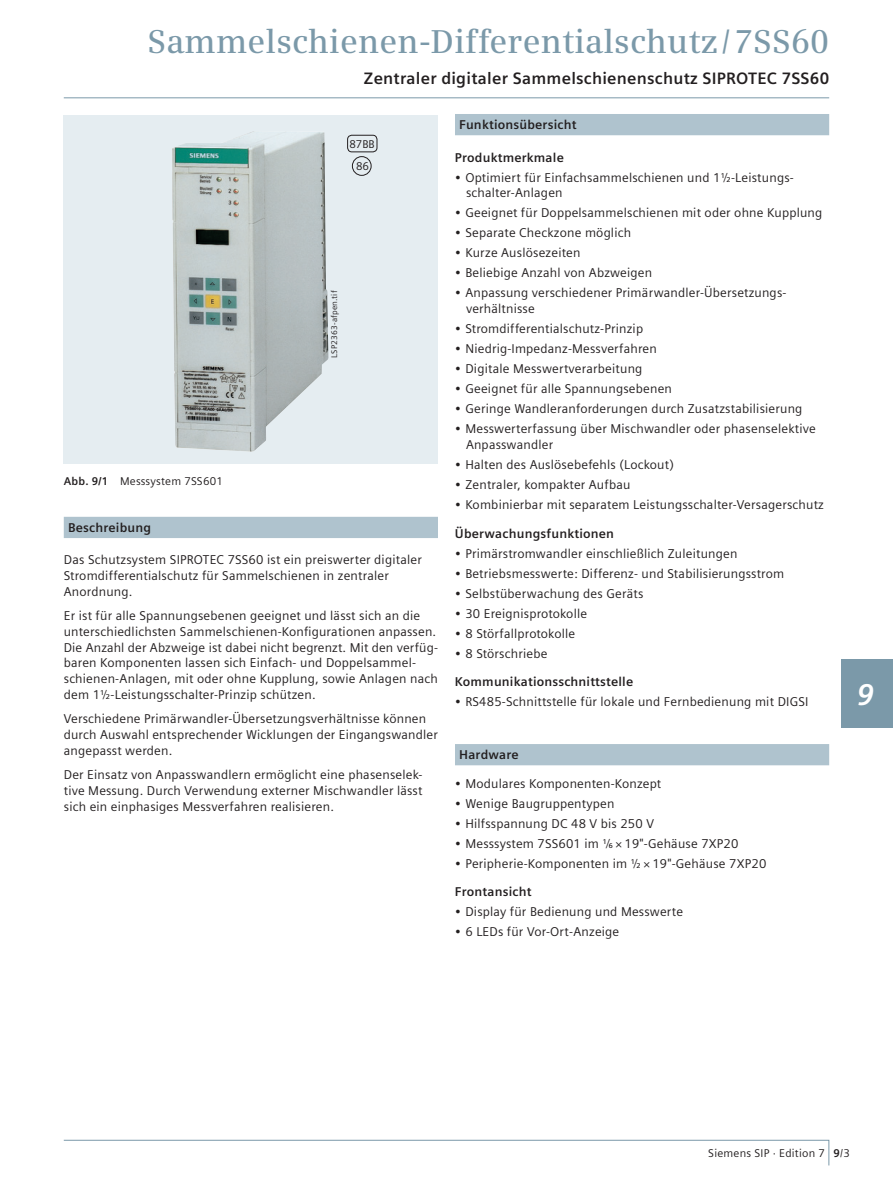
<style>
.page{position:relative;width:893px;height:1191px;background:#fff}
.page>*{position:absolute;margin:0;border:0;box-sizing:border-box;transform-origin:0 0}
.t1{font:600 33px "Siemens Serif";letter-spacing:.005em;color:#7b99a9}
.t2{font:italic 700 30px "Siemens Sans";color:#fff}
.t3{font:700 16.5px "Siemens Sans";letter-spacing:.015em;color:#231f20}
.t4{font:12.75px/15.8px "Siemens Sans";letter-spacing:.015em;color:#231f20}
.t5{font:700 12.75px "Siemens Sans";letter-spacing:.015em;color:#231f20}
.t6{font:11.25px "Siemens Sans";letter-spacing:.02em;color:#231f20}
.t7{font:8.25px "Siemens Sans";letter-spacing:.02em;color:#231f20}
.s1{font-weight:700}
</style>
<div class="page">
<div style="left:64px;top:517px;width:374px;height:21px;background:#afc3ce"></div>
<div style="left:455px;top:114px;width:374px;height:21px;background:#afc3ce"></div>
<div style="left:455px;top:744px;width:374px;height:21px;background:#afc3ce"></div>
<hr style="left:64px;top:97px;width:765px;height:1px;background:#7b99a9">
<svg style="left:63px;top:1139px;width:766px;height:27px"></svg>
<div style="left:64px;top:115px;width:374px;height:348px;background:#e5edf1"></div>
<img style="left:172px;top:131px;width:156px;height:321px">
<div style="left:352px;top:156px;width:19px;height:20px;border:1px solid #231f20;border-radius:50%"></div>
<div style="left:347px;top:135px;width:30px;height:17px;border:1px solid #231f20;border-radius:4px"></div>
<div style="left:842px;top:659px;width:51px;height:68px;background:#7b99a9"></div>
<p class="t1" style="left:147px;top:28px;width:683px">Sammelschienen-Differentialschutz / 7SS60</p>
<p class="t3" style="left:364px;top:71px;width:467px">Zentraler digitaler Sammelschienenschutz SIPROTEC 7SS60</p>
<p class="t6" style="left:349px;top:139px;width:27px">87BB</p>
<p class="t6" style="left:64px;top:476px;width:161px"><span class="s1">Abb. 9/1</span> Messsystem 7SS601</p>
<p class="t6" style="left:356px;top:162px;width:14px">86</p>
<p class="t7" style="left:331px;top:358px;width:69px;rotate:-90deg">LSP2363-afpen.tif</p>
<p class="t5" style="left:68px;top:522px;width:85px">Beschreibung</p>
<p class="t4" style="left:64px;top:553px;width:360px">Das Schutzsystem SIPROTEC 7SS60 ist ein preiswerter digitaler<br>Stromdifferentialschutz für Sammelschienen in zentraler<br>Anordnung.</p>
<p class="t4" style="left:64px;top:609px;width:376px">Er ist für alle Spannungsebenen geeignet und lässt sich an die unterschiedlichsten Sammelschienen-Konfigurationen anpassen.<br>Die Anzahl der Abzweige ist dabei nicht begrenzt. Mit den verfüg&shy;baren Komponenten lassen sich Einfach- und Doppelsammel&shy;schienen-Anlagen, mit oder ohne Kupplung, sowie Anlagen nach dem 1½-Leistungsschalter-Prinzip schützen.</p>
<p class="t4" style="left:64px;top:712px;width:376px">Verschiedene Primärwandler-Übersetzungsverhältnisse können durch Auswahl entsprechender Wicklungen der Eingangswandler angepasst werden.</p>
<p class="t4" style="left:64px;top:767px;width:360px;text-align:justify">Der Einsatz von Anpasswandlern ermöglicht eine phasenselek&shy;tive Messung. Durch Verwendung externer Mischwandler lässt sich ein einphasiges Messverfahren realisieren.</p>
<p class="t5" style="left:459px;top:119px;width:119px">Funktionsübersicht</p>
<p class="t5" style="left:455px;top:152px;width:110px">Produktmerkmale</p>
<p class="t4" style="left:466px;top:170px;width:329px;text-indent:-11px">• Optimiert für Einfachsammelschienen und 1½-Leistungs&shy;schalter-Anlagen</p>
<p class="t4" style="left:455px;top:206px;width:369px">• Geeignet für Doppelsammelschienen mit oder ohne Kupplung</p>
<p class="t4" style="left:455px;top:226px;width:178px">• Separate Checkzone möglich</p>
<p class="t4" style="left:455px;top:246px;width:127px">• Kurze Auslösezeiten</p>
<p class="t4" style="left:455px;top:266px;width:199px">• Beliebige Anzahl von Abzweigen</p>
<p class="t4" style="left:466px;top:286px;width:322px;text-indent:-11px">• Anpassung verschiedener Primärwandler-Übersetzungs&shy;verhältnisse</p>
<p class="t4" style="left:455px;top:322px;width:190px">• Stromdifferentialschutz-Prinzip</p>
<p class="t4" style="left:455px;top:342px;width:203px">• Niedrig-Impedanz-Messverfahren</p>
<p class="t4" style="left:455px;top:362px;width:189px">• Digitale Messwertverarbeitung</p>
<p class="t4" style="left:455px;top:382px;width:219px">• Geeignet für alle Spannungsebenen</p>
<p class="t4" style="left:455px;top:402px;width:349px">• Geringe Wandleranforderungen durch Zusatzstabilisierung</p>
<p class="t4" style="left:466px;top:422px;width:351px;text-indent:-11px">• Messwerterfassung über Mischwandler oder phasenselektive<br>Anpasswandler</p>
<p class="t4" style="left:455px;top:458px;width:220px">• Halten des Auslösebefehls (Lockout)</p>
<p class="t4" style="left:455px;top:478px;width:177px">• Zentraler, kompakter Aufbau</p>
<p class="t4" style="left:455px;top:498px;width:370px">• Kombinierbar mit separatem Leistungsschalter-Versagerschutz</p>
<p class="t5" style="left:455px;top:528px;width:161px">Überwachungsfunktionen</p>
<p class="t4" style="left:455px;top:546px;width:284px">• Primärstromwandler einschließlich Zuleitungen</p>
<p class="t4" style="left:455px;top:566px;width:331px">• Betriebsmesswerte: Differenz- und Stabilisierungsstrom</p>
<p class="t4" style="left:455px;top:586px;width:190px">• Selbstüberwachung des Geräts</p>
<p class="t4" style="left:455px;top:606px;width:134px">• 30 Ereignisprotokolle</p>
<p class="t4" style="left:455px;top:626px;width:122px">• 8 Störfallprotokolle</p>
<p class="t4" style="left:455px;top:646px;width:94px">• 8 Störschriebe</p>
<p class="t5" style="left:455px;top:676px;width:180px">Kommunikationsschnittstelle</p>
<p class="t4" style="left:455px;top:695px;width:355px">• RS485-Schnittstelle für lokale und Fernbedienung mit DIGSI</p>
<p class="t5" style="left:459px;top:749px;width:61px">Hardware</p>
<p class="t4" style="left:455px;top:776px;width:208px">• Modulares Komponenten-Konzept</p>
<p class="t4" style="left:455px;top:796px;width:161px">• Wenige Baugruppentypen</p>
<p class="t4" style="left:455px;top:816px;width:200px">• Hilfsspannung DC 48 V bis 250 V</p>
<p class="t4" style="left:455px;top:836px;width:285px">• Messsystem 7SS601 im ¹⁄₆ × 19"-Gehäuse 7XP20</p>
<p class="t4" style="left:455px;top:856px;width:313px">• Peripherie-Komponenten im ½ × 19"-Gehäuse 7XP20</p>
<p class="t5" style="left:455px;top:886px;width:78px">Frontansicht</p>
<p class="t4" style="left:455px;top:904px;width:230px">• Display für Bedienung und Messwerte</p>
<p class="t4" style="left:455px;top:924px;width:166px">• 6 LEDs für Vor-Ort-Anzeige</p>
<p class="t2" style="left:857px;top:682px;width:19px">9</p>
<p class="t6" style="left:708px;top:1148px;width:143px">Siemens SIP · Edition 7 <span class="s1">9</span>/3</p>
</div>
